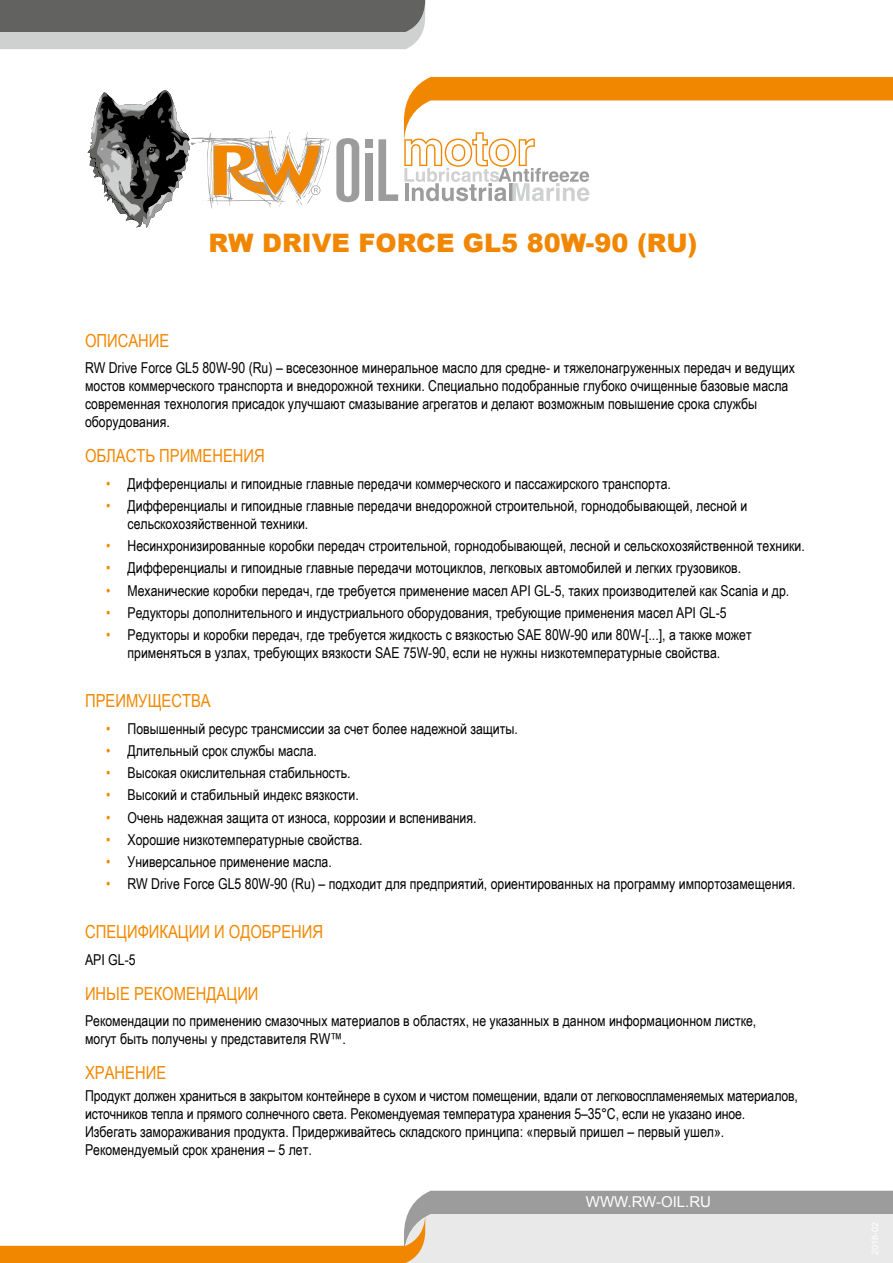
<style>
.page{position:relative;width:893px;height:1263px;background:#fff}
.page>*{position:absolute;margin:0;border:0;box-sizing:border-box;transform-origin:0 0}
.t1{font:900 25.5px "Arial";color:#f18700}
.t2{font:18px "Arial Narrow";color:#f18700}
.t3{font:15px/18px "Arial Narrow";color:#000}
.t4{font:15px "Arial";color:#fff}
.s1{color:#f18700}
</style>
<div class="page">
<svg style="left:0;top:1191px;width:893px;height:72px"></svg>
<svg style="left:88px;top:90px;width:271px;height:138px"></svg>
<svg style="left:378px;top:139px;width:20px;height:62px"></svg>
<div style="left:365px;top:139px;width:8px;height:9px;background:#9c9c9d"></div>
<div style="left:365px;top:153px;width:8px;height:48px;background:#9c9c9d"></div>
<svg style="left:404px;top:77px;width:489px;height:124px"></svg>
<svg style="left:0;top:0;width:425px;height:49px;background:#888988"></svg>
<h1 class="t1" style="left:208px;top:224px;width:491px">RW DRIVE FORCE GL5 80W-90 (RU)</h1>
<p class="t2" style="left:85px;top:327px;width:86px">Описание</p>
<p class="t3" style="left:85px;top:358px;width:711px">RW Drive Force GL5 80W-90 (Ru) – всесезонное минеральное масло для средне- и тяжелонагруженных передач и ведущих мостов коммерческого транспорта и внедорожной техники. Специально подобранные глубоко очищенные базовые масла современная технология присадок улучшают смазывание агрегатов и делают возможным повышение срока службы оборудования.</p>
<p class="t2" style="left:85px;top:443px;width:181px">Область применения</p>
<p class="t3" style="left:106px;top:474px;width:566px"><span class="s1">•</span> Дифференциалы и гипоидные главные передачи коммерческого и пассажирского транспорта.</p>
<p class="t3" style="left:128px;top:496px;width:621px;text-indent:-21px"><span class="s1">•</span> Дифференциалы и гипоидные главные передачи внедорожной строительной, горнодобывающей, лесной и сельскохозяйственной техники.</p>
<p class="t3" style="left:106px;top:536px;width:700px"><span class="s1">•</span> Несинхронизированные коробки передач строительной, горнодобывающей, лесной и сельскохозяйственной техники.</p>
<p class="t3" style="left:106px;top:559px;width:636px"><span class="s1">•</span> Дифференциалы и гипоидные главные передачи мотоциклов, легковых автомобилей и легких грузовиков.</p>
<p class="t3" style="left:106px;top:581px;width:685px"><span class="s1">•</span> Механические коробки передач, где требуется применение масел API GL-5, таких производителей как Scania и др.</p>
<p class="t3" style="left:106px;top:603px;width:622px"><span class="s1">•</span> Редукторы дополнительного и индустриального оборудования, требующие применения масел API GL-5</p>
<p class="t3" style="left:128px;top:625px;width:626px;text-indent:-21px"><span class="s1">•</span> Редукторы и коробки передач, где требуется жидкость с вязкостью SAE 80W-90 или 80W-[...], а также может применяться в узлах, требующих вязкости SAE 75W-90, если не нужны низкотемпературные свойства.</p>
<p class="t2" style="left:85px;top:687px;width:127px">Преимущества</p>
<p class="t3" style="left:106px;top:719px;width:413px"><span class="s1">•</span> Повышенный ресурс трансмиссии за счет более надежной защиты.</p>
<p class="t3" style="left:106px;top:741px;width:212px"><span class="s1">•</span> Длительный срок службы масла.</p>
<p class="t3" style="left:106px;top:763px;width:246px"><span class="s1">•</span> Высокая окислительная стабильность.</p>
<p class="t3" style="left:106px;top:785px;width:254px"><span class="s1">•</span> Высокий и стабильный индекс вязкости.</p>
<p class="t3" style="left:106px;top:808px;width:372px"><span class="s1">•</span> Очень надежная защита от износа, коррозии и вспенивания.</p>
<p class="t3" style="left:106px;top:830px;width:258px"><span class="s1">•</span> Хорошие низкотемпературные свойства.</p>
<p class="t3" style="left:106px;top:852px;width:227px"><span class="s1">•</span> Универсальное применение масла.</p>
<p class="t3" style="left:106px;top:874px;width:691px"><span class="s1">•</span> RW Drive Force GL5 80W-90 (Ru) – подходит для предприятий, ориентированных на программу импортозамещения.</p>
<p class="t2" style="left:85px;top:918px;width:240px">Спецификации и одобрения</p>
<p class="t3" style="left:85px;top:950px;width:52px">API GL-5</p>
<p class="t2" style="left:85px;top:980px;width:175px">Иные рекомендации</p>
<p class="t3" style="left:85px;top:1011px;width:673px">Рекомендации по применению смазочных материалов в областях, не указанных в данном информационном листке, могут быть получены у представителя RW™.</p>
<p class="t2" style="left:85px;top:1059px;width:21px">ХРАНЕНИЕ</p>
<p class="t3" style="left:85px;top:1086px;width:714px">Продукт должен храниться в закрытом контейнере в сухом и чистом помещении, вдали от легковоспламеняемых материалов, источников тепла и прямого солнечного света. Рекомендуемая температура хранения 5–35°C, если не указано иное.<br>Избегать замораживания продукта. Придерживайтесь складского принципа: «первый пришел – первый ушел».<br>Рекомендуемый срок хранения – 5 лет.</p>
<p class="t4" style="left:586px;top:1192px;width:127px">WWW.RW-OIL.RU</p>
</div>
